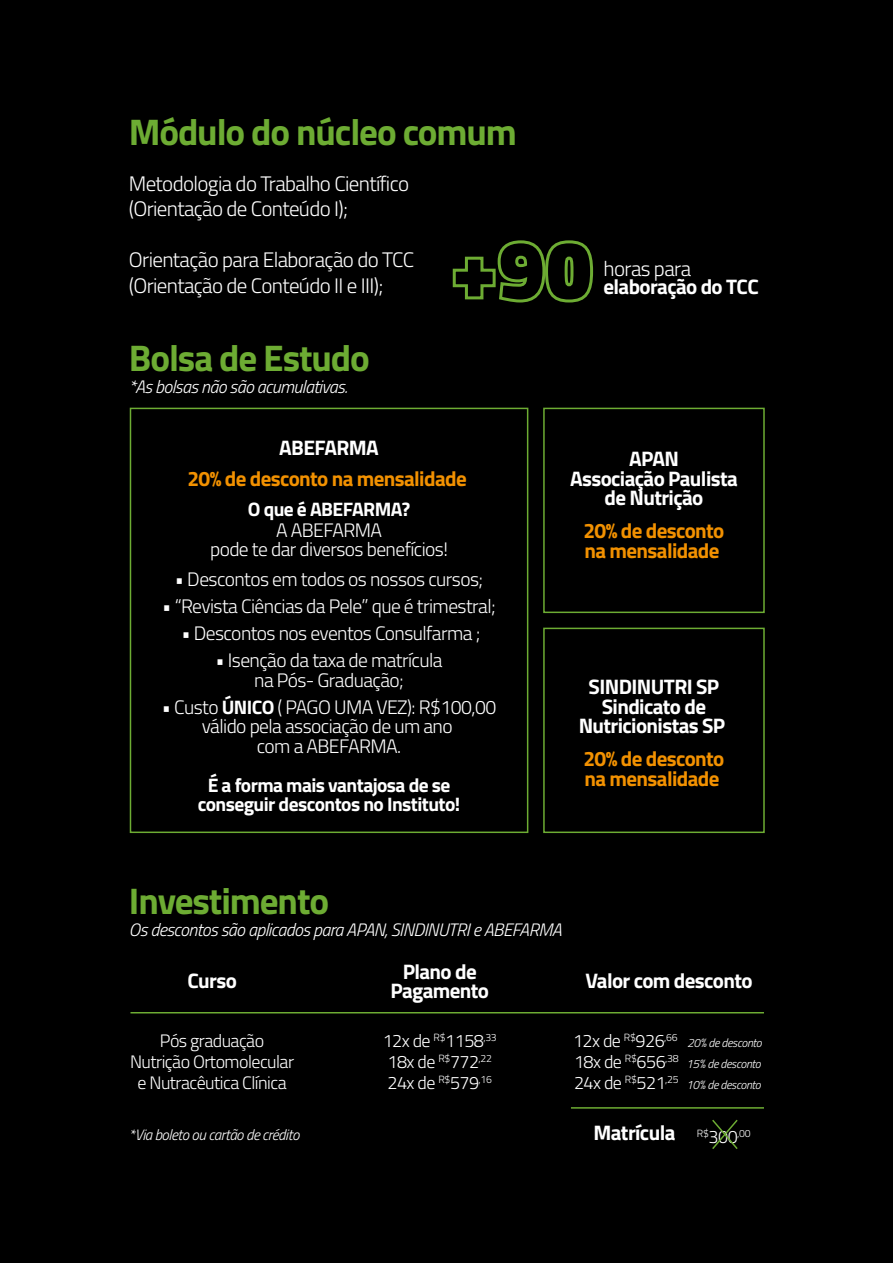
<style>
.page{position:relative;width:893px;height:1263px;background:#000}
.page>*{position:absolute;margin:0;border:0;box-sizing:border-box;transform-origin:0 0}
.t1{font:700 37.05px "Titillium";letter-spacing:-.03em;color:#6dac33}
.t2{font:700 21px/19.5px "Titillium";letter-spacing:-.03em;color:#fff;text-align:center}
.t3{font:300 21px/25.5px "Titillium";letter-spacing:-.03em;color:#fff}
.t4{font:700 21px/19.5px "Titillium";letter-spacing:-.03em;color:#f29100}
.t5{font:300 19.5px/19.5px "Titillium";letter-spacing:-.03em;color:#fff;text-align:center}
.t6{font:700 19.5px/19.5px "Titillium";letter-spacing:-.03em;color:#fff;text-align:center}
.t7{font:300 18px/21px "Titillium";letter-spacing:-.03em;color:#fff;text-align:center}
.t8{font:italic 300 18px "Titillium";letter-spacing:-.03em;color:#fff}
.t9{font:italic 300 15px "Titillium";letter-spacing:-.03em;color:#fff}
.t10{font:italic 300 12px "Titillium";letter-spacing:-.03em;color:#fff}
.t11{font:300 10.5px "Titillium";color:#fff}
.s1{font-weight:700}
.s2{font-size:18px}
</style>
<div class="page">
<svg style="left:452px;top:240px;width:142px;height:63px"></svg>
<div style="left:130px;top:408px;width:398px;height:425px;border:2px solid #6dac33"></div>
<div style="left:543px;top:408px;width:222px;height:205px;border:2px solid #6dac33"></div>
<div style="left:543px;top:628px;width:222px;height:205px;border:2px solid #6dac33"></div>
<hr style="left:130px;top:1012px;width:634px;height:1px;background:#6dac33">
<hr style="left:571px;top:1107px;width:193px;height:2px;background:#6dac33">
<svg style="left:712px;top:1119px;width:26px;height:30px"></svg>
<h1 class="t1" style="left:129px;top:104px;width:390px">Módulo do núcleo comum</h1>
<p class="t3" style="left:129px;top:170px;width:282px">Metodologia do Trabalho Científico (Orientação de Conteúdo I);</p>
<p class="t3" style="left:129px;top:246px;width:287px">Orientação para Elaboração do TCC (Orientação de Conteúdo II e III);</p>
<h1 class="t1" style="left:129px;top:329px;width:242px">Bolsa de Estudo</h1>
<p class="t8" style="left:129px;top:374px;width:220px">*As bolsas não são acumulativas.</p>
<p class="t2" style="left:279px;top:437px;width:101px">ABEFARMA</p>
<p class="t4" style="left:187px;top:468px;width:281px">20% de desconto na mensalidade</p>
<p class="t6" style="left:248px;top:498px;width:164px">O que é ABEFARMA?</p>
<p class="t5" style="left:210px;top:519px;width:239px">A ABEFARMA<br>pode te dar diversos benefícios!</p>
<p class="t5" style="left:175px;top:569px;width:310px">• Descontos em todos os nossos cursos;</p>
<p class="t5" style="left:162px;top:596px;width:335px">• “Revista Ciências da Pele” que é trimestral;</p>
<p class="t5" style="left:181px;top:623px;width:300px">• Descontos nos eventos Consulfarma ;</p>
<p class="t5" style="left:215px;top:650px;width:229px">• Isenção da taxa de matrícula na Pós- Graduação;</p>
<p class="t5" style="left:162px;top:696px;width:336px">• Custo <span class="s1">ÚNICO</span> ( PAGO UMA VEZ): R$100,00 válido pela associação de um ano<br>com a ABEFARMA.</p>
<p class="t6" style="left:198px;top:774px;width:264px">É a forma mais vantajosa de se conseguir descontos no Instituto!</p>
<p class="t3" style="left:603px;top:255px;width:89px">horas para</p>
<p class="t2" style="left:603px;top:276px;width:157px">elaboração do TCC</p>
<p class="t2" style="left:570px;top:448px;width:169px">APAN<br>Associação Paulista de Nutrição</p>
<p class="t4" style="left:583px;top:520px;width:142px">20% de desconto na mensalidade</p>
<p class="t2" style="left:579px;top:676px;width:148px">SINDINUTRI SP<br>Sindicato de<br>Nutricionistas SP</p>
<p class="t4" style="left:583px;top:748px;width:142px">20% de desconto na mensalidade</p>
<h1 class="t1" style="left:129px;top:872px;width:202px">Investimento</h1>
<p class="t8" style="left:129px;top:916px;width:434px">Os descontos são aplicados para APAN, SINDINUTRI e ABEFARMA</p>
<p class="t2" style="left:188px;top:970px;width:51px">Curso</p>
<p class="t2" style="left:390px;top:960px;width:100px">Plano de<br>Pagamento</p>
<p class="t2" style="left:585px;top:970px;width:169px">Valor com desconto</p>
<p class="t7" style="left:130px;top:1029px;width:166px">Pós graduação<br>Nutrição Ortomolecular e Nutracêutica Clínica</p>
<p class="t7" style="left:383px;top:1029px;width:116px;text-align:left">12x de <sup>R$</sup>1158<sup>,33<br></sup>18x de <sup>R$</sup>772<sup>,22<br></sup>24x de <sup>R$</sup>579<sup>,16</sup></p>
<p class="t9" style="left:129px;top:1123px;width:172px">*Via boleto ou cartão de crédito</p>
<p class="t7" style="left:573px;top:1029px;width:106px">12x de <sup>R$</sup>926<sup>,66</sup></p>
<p class="t10" style="left:687px;top:1034px;width:76px">20% de desconto</p>
<p class="t7" style="left:574px;top:1050px;width:106px">18x de <sup>R$</sup>656<sup>,38</sup></p>
<p class="t10" style="left:686px;top:1055px;width:76px">15% de desconto</p>
<p class="t7" style="left:574px;top:1071px;width:106px">24x de <sup>R$</sup>521<sup>,25</sup></p>
<p class="t10" style="left:686px;top:1076px;width:76px">10% de desconto</p>
<p class="t2" style="left:593px;top:1122px;width:83px">Matrícula</p>
<p class="t11" style="left:697px;top:1125px;width:55px">R$<span class="s2">300</span>,00</p>
</div>
